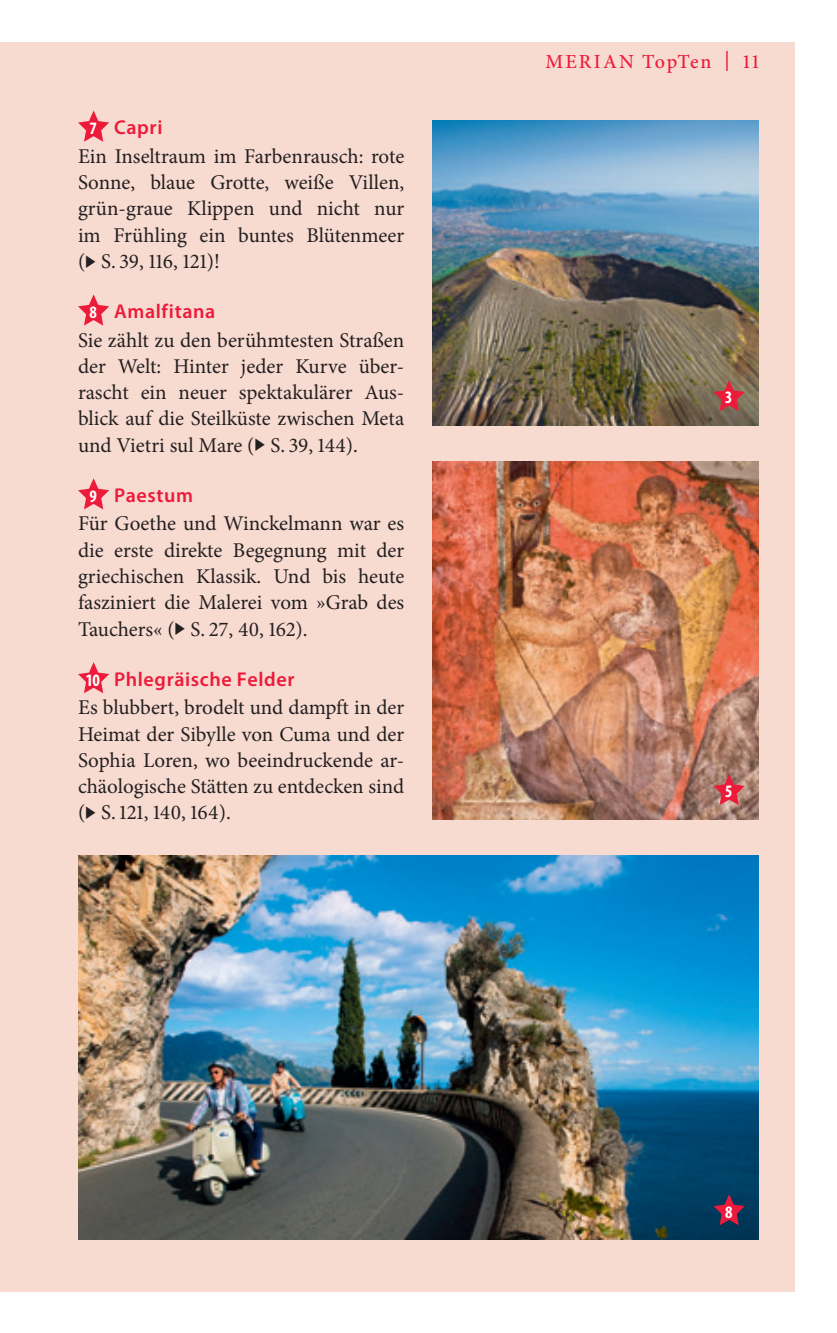
<style>
.page{position:relative;width:837px;height:1333px;background:#fff}
.page>*{position:absolute;margin:0;border:0;box-sizing:border-box;transform-origin:0 0}
.t1{font:21px/26.2px "Minion Pro";color:#231f20;text-align:justify}
.t2{font:600 20px "Myriad Pro";letter-spacing:.03em;color:#ed1a3a}
.t3{font:500 20px "Minion Pro";letter-spacing:.1em;color:#ed1a3a}
.t4{font:700 condensed 17.5px "Myriad Pro";color:#fff}
.s1{font-weight:700;font-stretch:condensed;font-size:17.5px;color:#fff}
</style>
<div class="page">
<div style="left:0;top:43px;width:794px;height:1248px;background:#f7dad0"></div>
<img style="left:432px;top:462px;width:326px;height:357px">
<img style="left:432px;top:120px;width:326px;height:305px">
<svg style="left:78px;top:111px;width:31px;height:31px"></svg>
<svg style="left:78px;top:294px;width:31px;height:31px"></svg>
<svg style="left:78px;top:478px;width:31px;height:31px"></svg>
<svg style="left:78px;top:662px;width:31px;height:31px"></svg>
<img style="left:78px;top:855px;width:680px;height:384px">
<svg style="left:713px;top:380px;width:31px;height:31px"></svg>
<svg style="left:713px;top:774px;width:31px;height:31px"></svg>
<svg style="left:713px;top:1194px;width:31px;height:31px"></svg>
<p class="t2" style="left:90px;top:114px;width:74px"><span class="s1">7</span> Capri</p>
<p class="t1" style="left:78px;top:143px;width:328px">Ein Inseltraum im Farbenrausch: rote Sonne, blaue Grotte, weiße Villen, grün-graue Klippen und nicht nur im Frühling ein buntes Blütenmeer (◆ S. 39, 116, 121)!</p>
<p class="t2" style="left:89px;top:298px;width:127px"><span class="s1">8</span> Amalfitana</p>
<p class="t1" style="left:78px;top:327px;width:328px">Sie zählt zu den berühmtesten Straßen der Welt: Hinter jeder Kurve über&shy;rascht ein neuer spektakulärer Aus&shy;blick auf die Steilküste zwischen Meta und Vietri sul Mare (◆ S. 39, 144).</p>
<p class="t2" style="left:89px;top:482px;width:105px"><span class="s1">9</span> Paestum</p>
<p class="t1" style="left:78px;top:510px;width:328px">Für Goethe und Winckelmann war es die erste direkte Begegnung mit der griechischen Klassik. Und bis heute fasziniert die Malerei vom »Grab des Tauchers« (◆ S. 27, 40, 162).</p>
<p class="t2" style="left:86px;top:666px;width:209px"><span class="s1">10</span> Phlegräische Felder</p>
<p class="t1" style="left:78px;top:694px;width:327px">Es blubbert, brodelt und dampft in der Heimat der Sibylle von Cuma und der Sophia Loren, wo beeindruckende ar&shy;chäologische Stätten zu entdecken sind (◆ S. 121, 140, 164).</p>
<p class="t3" style="left:545px;top:48px;width:215px">MERIAN TopTen | 11</p>
<p class="t4" style="left:725px;top:386px;width:8px">3</p>
<p class="t4" style="left:725px;top:780px;width:8px">5</p>
<p class="t4" style="left:724px;top:1200px;width:9px">8</p>
</div>
